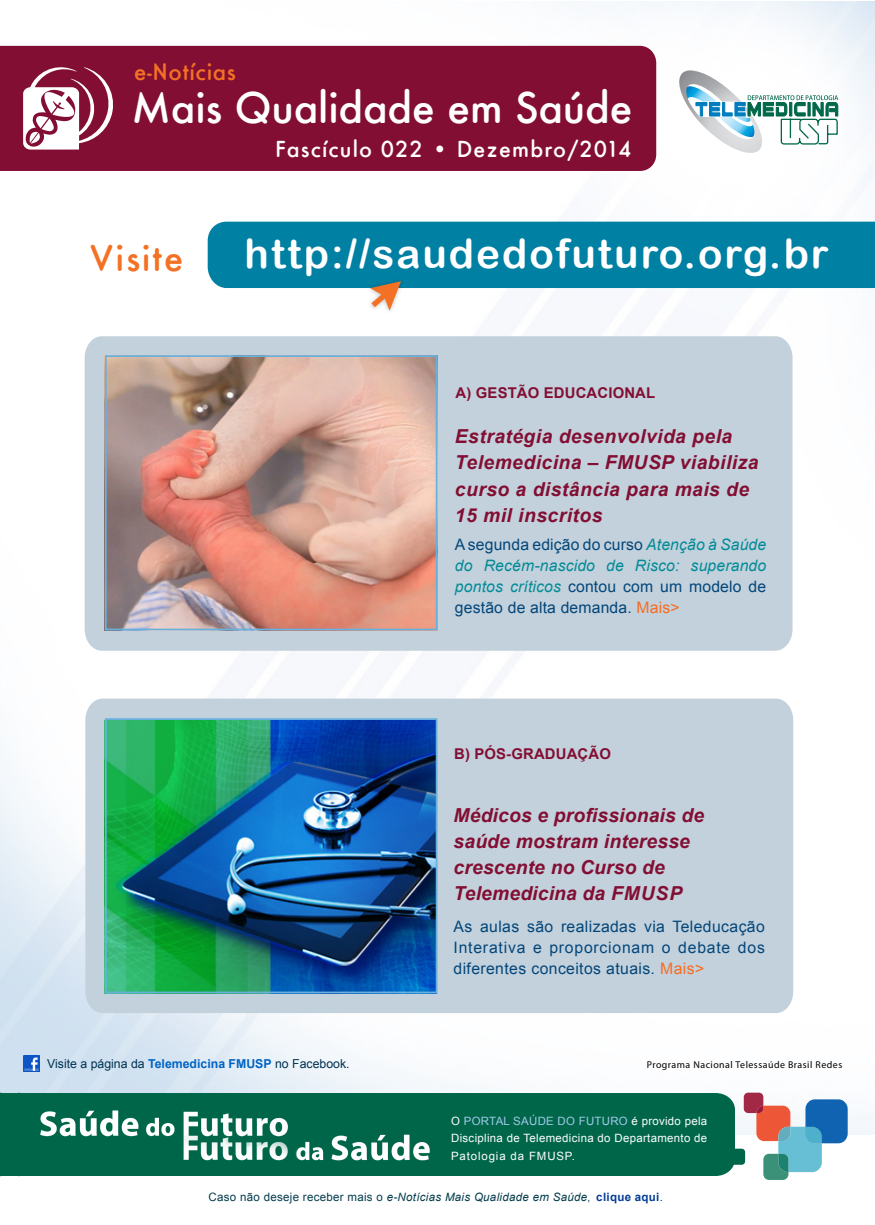
<style>
.page{position:relative;width:875px;height:1225px;background:#fff}
.page>*{position:absolute;margin:0;border:0;box-sizing:border-box;transform-origin:0 0}
.t1{font:500 41.3px "Station";letter-spacing:-.005em;color:#fff}
.t2{font:40.43px "Arial Rounded MT Bold";letter-spacing:.05em;color:#fff}
.t3{font:500 35px "Station";letter-spacing:.05em;color:#f37124}
.t4{font:500 22.4px "Station";letter-spacing:.025em;color:#f37124}
.t5{font:500 21.53px "Station";letter-spacing:.05em;color:#fff}
.t6{font:italic 700 19.25px/26.2px "Arial";letter-spacing:.025em;color:#830e33}
.t7{font:15.75px/21px "Arial";letter-spacing:.02em;color:#04467a;text-align:justify}
.t8{font:700 14.88px "Arial";letter-spacing:.01em;color:#830e33}
.t9{font:12.34px "Arial";color:#003252}
.t10{font:italic 11.55px "Arial";letter-spacing:.025em;color:#043c4c}
.t11{font:11.46px/17.4px "Arial";letter-spacing:.03em;color:#fff;text-align:justify}
.t12{font:9.89px "Myriad Pro";letter-spacing:.05em;color:#000}
.s1{font-style:italic;color:#048b98}
.s2{color:#f76c23}
.s3{font-weight:700;color:#0064c5}
.s4{color:#a0c9e7}
.s5{font-style:normal}
.s6{font-family:"Arial Narrow";font-style:normal}
.s7{font-weight:700;font-style:normal;color:#043d97}
</style>
<div class="page">
<img style="left:0;top:1px;width:875px;height:1134px">
<div style="left:805px;top:1099px;width:43px;height:44px;background:#0f63b0;border-radius:10px"></div>
<svg style="left:744px;top:1093px;width:78px;height:87px"></svg>
<div style="left:730px;top:1149px;width:15px;height:16px;background:#00664a;border-radius:4px"></div>
<div style="left:85px;top:336px;width:708px;height:315px;background:#c2d1db"></div>
<div style="left:0;top:46px;width:656px;height:125px;background:#830e33"></div>
<div style="left:208px;top:222px;width:667px;height:66px;background:#0080a3"></div>
<div style="left:0;top:1093px;width:735px;height:83px;background:#00664a"></div>
<img style="left:38px;top:1109px;width:394px;height:54px">
<svg style="left:23px;top:63px;width:93px;height:87px"></svg>
<img style="left:676px;top:70px;width:90px;height:83px">
<svg style="left:691px;top:95px;width:147px;height:50px"></svg>
<div style="left:366px;top:277px;width:39px;height:38px;background:#000;opacity:.25"></div>
<svg style="left:370px;top:281px;width:31px;height:30px"></svg>
<img style="left:24px;top:1056px;width:16px;height:15px">
<div style="left:85px;top:699px;width:708px;height:314px;background:#c2d1db"></div>
<img style="left:108px;top:358px;width:327px;height:269px">
<div style="left:105px;top:355px;width:333px;height:275px;border:2px solid #69b0dd"></div>
<img style="left:108px;top:721px;width:327px;height:269px">
<div style="left:105px;top:718px;width:333px;height:275px;border:2px solid #69b0dd"></div>
<h3 class="t4" style="left:134px;top:57px;width:103px">e-Notícias</h3>
<h1 class="t1" style="left:131px;top:79px;width:503px">Mais Qualidade em Saúde</h1>
<p class="t5" style="left:275px;top:134px;width:358px">Fascículo 022 • Dezembro/2014</p>
<h3 class="t3" style="left:90px;top:234px;width:95px">Visite</h3>
<p class="t2" style="left:245px;top:230px;width:586px">http://saudedofuturo.org.br</p>
<p class="t8" style="left:456px;top:383px;width:201px">A) GESTÃO EDUCACIONAL</p>
<p class="t6" style="left:455px;top:424px;width:279px">Estratégia desenvolvida pela</p>
<p class="t6" style="left:455px;top:450px;width:305px">Telemedicina – FMUSP viabiliza</p>
<p class="t6" style="left:455px;top:476px;width:296px">curso a distância para mais de</p>
<p class="t6" style="left:455px;top:502px;width:149px">15 mil inscritos</p>
<p class="t7" style="left:455px;top:535px;width:313px">A segunda edição do curso <span class="s1">Atenção à Saúde do Recém-nascido de Risco: superando pontos críticos</span> contou com um modelo de gestão de alta demanda. <span class="s2">Mais&gt;</span></p>
<p class="t8" style="left:454px;top:744px;width:158px">B) PÓS-GRADUAÇÃO</p>
<p class="t6" style="left:454px;top:802px;width:252px">Médicos e profissionais de saúde mostram interesse</p>
<p class="t6" style="left:454px;top:855px;width:213px">crescente no Curso de</p>
<p class="t6" style="left:454px;top:881px;width:230px">Telemedicina da FMUSP</p>
<p class="t7" style="left:454px;top:916px;width:313px">As aulas são realizadas via Teleducação Interativa e proporcionam o debate dos diferentes conceitos atuais. <span class="s2">Mais&gt;</span></p>
<p class="t9" style="left:47px;top:1056px;width:304px">Visite a página da <span class="s3">Telemedicina FMUSP</span> no Facebook.</p>
<p class="t12" style="left:647px;top:1059px;width:197px">Programa Nacional Telessaúde Brasil Redes</p>
<p class="t11" style="left:451px;top:1112px;width:258px">O <span class="s4">PORTAL SAÚDE DO FUTURO</span> é provido pela Disciplina de Telemedicina do Departamento de Patologia da FMUSP.</p>
<p class="t10" style="left:209px;top:1190px;width:456px"><span class="s5">Caso não deseje receber mais o</span> e-Notícias Mais Qualidade em Saúde<span class="s6">,</span> <span class="s7">clique aqui</span><span class="s5">.</span></p>
</div>
